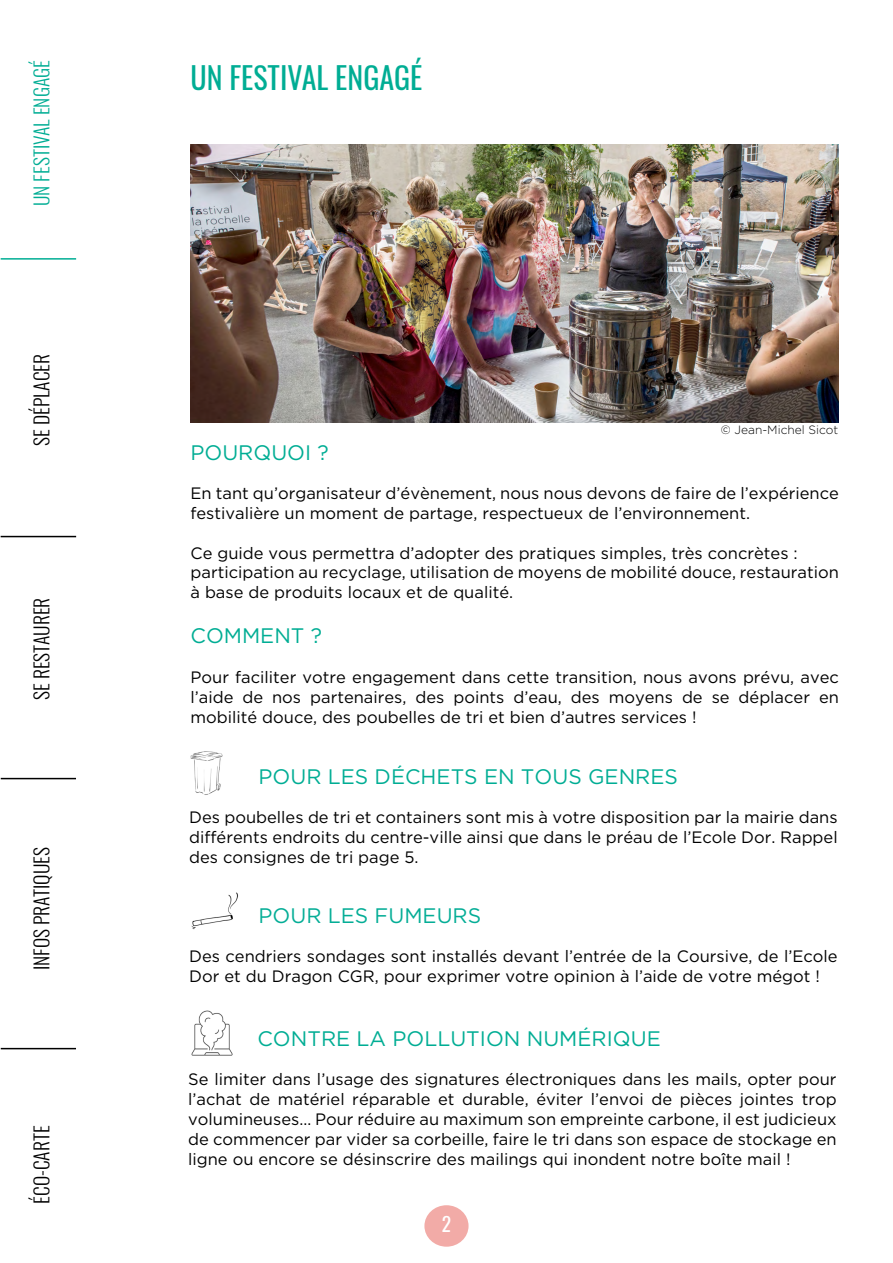
<style>
.page{position:relative;width:893px;height:1263px;background:#fff}
.page>*{position:absolute;margin:0;border:0;box-sizing:border-box;transform-origin:0 0}
.t1{font:30px "Oswald";color:#00ad94}
.t2{font:21px "Gotham";color:#00ad94}
.t3{font:21px "Gotham";color:#04ad96}
.t4{font:300 19.5px "Oswald";color:#000}
.t5{font:300 19.5px "Oswald";color:#00ad94}
.t6{font:19.5px "Oswald";color:#fff}
.t7{font:16.5px/19.8px "Gotham";color:#000}
.t8{font:300 12px "Gotham";color:#000}
</style>
<div class="page">
<div style="left:424px;top:1205px;width:45px;height:42px;background:#f2aba7;border-radius:50%"></div>
<img style="left:190px;top:144px;width:649px;height:278px">
<hr style="left:1px;top:536px;width:75px;height:1px;background:#000">
<hr style="left:1px;top:258px;width:75px;height:2px;background:#00ad94">
<hr style="left:1px;top:778px;width:75px;height:1px;background:#000">
<hr style="left:1px;top:1048px;width:75px;height:1px;background:#000">
<img style="left:190px;top:751px;width:33px;height:44px">
<img style="left:191px;top:892px;width:47px;height:38px">
<img style="left:191px;top:1010px;width:42px;height:46px">
<p class="t5" style="left:24px;top:206px;width:147px;rotate:-90deg">un festival engagé</p>
<p class="t4" style="left:24px;top:446px;width:107px;rotate:-90deg">se déplacer</p>
<p class="t4" style="left:24px;top:700px;width:145px;rotate:-90deg">se restaurer</p>
<p class="t4" style="left:24px;top:970px;width:125px;rotate:-90deg">infos pratiques</p>
<p class="t4" style="left:24px;top:1204px;width:80px;rotate:-90deg">éCO-CARTE</p>
<h1 class="t1" style="left:190px;top:51px;width:233px">UN FESTIVAL ENGAGÉ</h1>
<p class="t8" style="left:721px;top:422px;width:119px">© Jean-Michel Sicot</p>
<p class="t2" style="left:190px;top:439px;width:140px">Pourquoi ?</p>
<p class="t7" style="left:190px;top:483px;width:650px">En tant qu’organisateur d’évènement, nous nous devons de faire de l’expérience festivalière un moment de partage, respectueux de l’environnement.</p>
<p class="t7" style="left:190px;top:543px;width:650px">Ce guide vous permettra d’adopter des pratiques simples, très concrètes : participation au recyclage, utilisation de moyens de mobilité douce, restauration à base de produits locaux et de qualité.</p>
<p class="t2" style="left:190px;top:622px;width:51px">Comme</p>
<p class="t2" style="left:274px;top:622px;width:49px">nt ?</p>
<p class="t7" style="left:190px;top:667px;width:650px;text-align:justify">Pour faciliter votre engagement dans cette transition, nous avons prévu, avec l’aide de nos partenaires, des points d’eau, des moyens de se déplacer en mobilité douce, des poubelles de tri et bien d’autres services !</p>
<p class="t2" style="left:259px;top:763px;width:31px">POUR</p>
<p class="t2" style="left:328px;top:763px;width:209px">LES DéCHETS EN TOU</p>
<p class="t2" style="left:568px;top:763px;width:111px">S GENRES</p>
<p class="t7" style="left:189px;top:807px;width:650px;text-align:justify">Des poubelles de tri et containers sont mis à votre disposition par la mairie dans différents endroits du centre-ville ainsi que dans le préau de l’Ecole Dor. Rappel des consignes de tri page 5.</p>
<p class="t3" style="left:259px;top:902px;width:31px">POUR</p>
<p class="t3" style="left:328px;top:902px;width:155px">LES FU MEURS</p>
<p class="t7" style="left:189px;top:946px;width:650px">Des cendriers sondages sont installés devant l’entrée de la Coursive, de l’Ecole<br>Dor et du Dragon CGR, pour exprimer votre opinion à l’aide de votre mégot !</p>
<p class="t2" style="left:257px;top:1025px;width:32px">CONTR</p>
<p class="t2" style="left:336px;top:1025px;width:129px">E LA POLLUTION</p>
<p class="t2" style="left:527px;top:1025px;width:79px">NUMéRIQU</p>
<p class="t2" style="left:647px;top:1025px;width:16px">E</p>
<p class="t7" style="left:188px;top:1069px;width:650px;text-align:justify">Se limiter dans l’usage des signatures électroniques dans les mails, opter pour l’achat de matériel réparable et durable, éviter l’envoi de pièces jointes trop volumineuses… Pour réduire au maximum son empreinte carbone, il est judicieux de commencer par vider sa corbeille, faire le tri dans son espace de stockage en ligne ou encore se désinscrire des mailings qui inondent notre boîte mail !</p>
<p class="t6" style="left:442px;top:1207px;width:11px">2</p>
</div>
